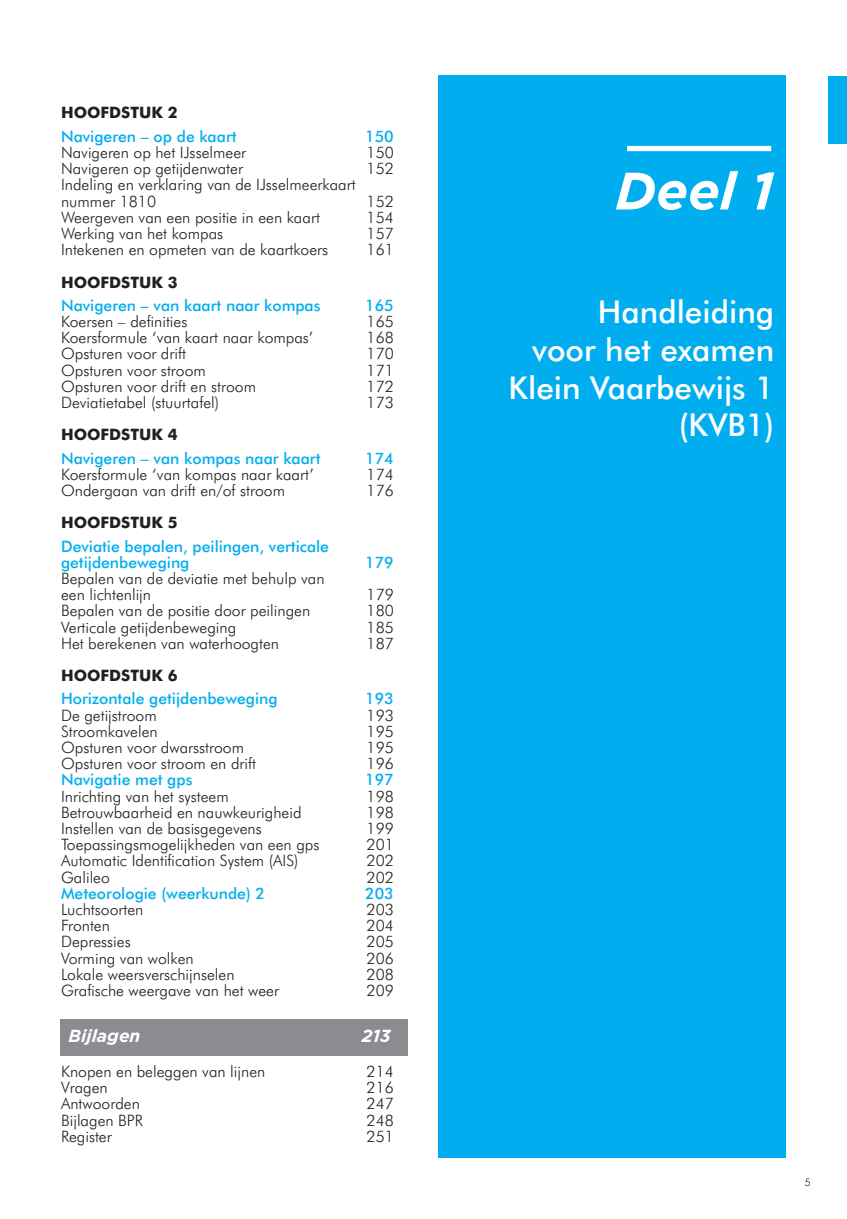
<style>
.page{position:relative;width:847px;height:1219px;background:#fff}
.page>*{position:absolute;margin:0;border:0;box-sizing:border-box;transform-origin:0 0}
.t1{font:italic 700 52.5px "Gotham";color:#fff}
.t2{font:500 31.5px/37.8px "Futura BT";color:#fff;text-align:right}
.t3{font:italic 700 17.5px "Gotham";color:#fff}
.t4{font:300 15.75px/16.3px "Futura BT";color:#231f20}
.t5{font:500 15.75px/16.3px "Futura BT";color:#00aeef}
.t6{font:700 15.75px "Futura BT";color:#231f20}
.t7{font:300 10.5px "Futura BT";color:#231f20}
</style>
<div class="page">
<div style="left:438px;top:76px;width:347px;height:1081px;background:#00aeef"></div>
<div style="left:626px;top:146px;width:144px;height:5px;background:#fff"></div>
<div style="left:60px;top:1019px;width:347px;height:36px;background:#8a8c8f"></div>
<div style="left:827px;top:76px;width:19px;height:68px;background:#00aeef"></div>
<p class="t6" style="left:61px;top:103px;width:118px">HOOFDSTUK 2</p>
<p class="t5" style="left:61px;top:128px;width:177px">Navigeren – op de kaart</p>
<p class="t5" style="left:365px;top:128px;width:30px">150</p>
<p class="t4" style="left:61px;top:144px;width:187px">Navigeren op het IJsselmeer</p>
<p class="t4" style="left:366px;top:144px;width:29px">150</p>
<p class="t4" style="left:61px;top:160px;width:183px">Navigeren op getijdenwater</p>
<p class="t4" style="left:366px;top:160px;width:29px">152</p>
<p class="t4" style="left:61px;top:176px;width:296px">Indeling en verklaring van de IJsselmeerkaart nummer 1810</p>
<p class="t4" style="left:366px;top:193px;width:29px">152</p>
<p class="t4" style="left:61px;top:209px;width:260px">Weergeven van een positie in een kaart</p>
<p class="t4" style="left:366px;top:209px;width:29px">154</p>
<p class="t4" style="left:61px;top:225px;width:164px">Werking van het kompas</p>
<p class="t4" style="left:366px;top:225px;width:29px">157</p>
<p class="t4" style="left:61px;top:241px;width:268px">Intekenen en opmeten van de kaartkoers</p>
<p class="t4" style="left:366px;top:241px;width:29px">161</p>
<p class="t6" style="left:61px;top:272px;width:118px">HOOFDSTUK 3</p>
<p class="t5" style="left:61px;top:297px;width:261px">Navigeren – van kaart naar kompas</p>
<p class="t5" style="left:365px;top:297px;width:30px">165</p>
<p class="t4" style="left:61px;top:313px;width:128px">Koersen – definities</p>
<p class="t4" style="left:366px;top:313px;width:29px">165</p>
<p class="t4" style="left:61px;top:329px;width:254px">Koersformule ‘van kaart naar kompas’</p>
<p class="t4" style="left:366px;top:329px;width:29px">168</p>
<p class="t4" style="left:61px;top:345px;width:126px">Opsturen voor drift</p>
<p class="t4" style="left:366px;top:345px;width:29px">170</p>
<p class="t4" style="left:61px;top:361px;width:146px">Opsturen voor stroom</p>
<p class="t4" style="left:366px;top:361px;width:29px">171</p>
<p class="t4" style="left:61px;top:378px;width:196px">Opsturen voor drift en stroom</p>
<p class="t4" style="left:366px;top:378px;width:29px">172</p>
<p class="t4" style="left:61px;top:394px;width:160px">Deviatietabel (stuurtafel)</p>
<p class="t4" style="left:366px;top:394px;width:29px">173</p>
<p class="t6" style="left:61px;top:425px;width:118px">HOOFDSTUK 4</p>
<p class="t5" style="left:61px;top:449px;width:261px">Navigeren – van kompas naar kaart</p>
<p class="t5" style="left:365px;top:449px;width:30px">174</p>
<p class="t4" style="left:61px;top:466px;width:254px">Koersformule ‘van kompas naar kaart’</p>
<p class="t4" style="left:366px;top:466px;width:29px">174</p>
<p class="t4" style="left:61px;top:482px;width:225px">Ondergaan van drift en/of stroom</p>
<p class="t4" style="left:366px;top:482px;width:29px">176</p>
<p class="t6" style="left:61px;top:513px;width:118px">HOOFDSTUK 5</p>
<p class="t5" style="left:61px;top:537px;width:269px">Deviatie bepalen, peilingen, verticale getijdenbeweging</p>
<p class="t5" style="left:365px;top:554px;width:30px">179</p>
<p class="t4" style="left:61px;top:570px;width:265px">Bepalen van de deviatie met behulp van een lichtenlijn</p>
<p class="t4" style="left:366px;top:586px;width:29px">179</p>
<p class="t4" style="left:61px;top:602px;width:251px">Bepalen van de positie door peilingen</p>
<p class="t4" style="left:366px;top:602px;width:29px">180</p>
<p class="t4" style="left:61px;top:618px;width:177px">Verticale getijdenbeweging</p>
<p class="t4" style="left:366px;top:618px;width:29px">185</p>
<p class="t4" style="left:61px;top:634px;width:219px">Het berekenen van waterhoogten</p>
<p class="t4" style="left:366px;top:634px;width:29px">187</p>
<p class="t6" style="left:61px;top:666px;width:118px">HOOFDSTUK 6</p>
<p class="t5" style="left:61px;top:690px;width:218px">Horizontale getijdenbeweging</p>
<p class="t5" style="left:365px;top:690px;width:30px">193</p>
<p class="t4" style="left:61px;top:706px;width:97px">De getijstroom</p>
<p class="t4" style="left:366px;top:706px;width:29px">193</p>
<p class="t4" style="left:61px;top:722px;width:98px">Stroomkavelen</p>
<p class="t4" style="left:366px;top:722px;width:29px">195</p>
<p class="t4" style="left:61px;top:739px;width:184px">Opsturen voor dwarsstroom</p>
<p class="t4" style="left:366px;top:739px;width:29px">195</p>
<p class="t4" style="left:61px;top:755px;width:196px">Opsturen voor stroom en drift</p>
<p class="t4" style="left:366px;top:755px;width:29px">196</p>
<p class="t5" style="left:61px;top:771px;width:133px">Navigatie met gps</p>
<p class="t5" style="left:365px;top:771px;width:30px">197</p>
<p class="t4" style="left:61px;top:787px;width:169px">Inrichting van het systeem</p>
<p class="t4" style="left:366px;top:787px;width:29px">198</p>
<p class="t4" style="left:61px;top:803px;width:242px">Betrouwbaarheid en nauwkeurigheid</p>
<p class="t4" style="left:366px;top:803px;width:29px">198</p>
<p class="t4" style="left:61px;top:820px;width:202px">Instellen van de basisgegevens</p>
<p class="t4" style="left:366px;top:820px;width:29px">199</p>
<p class="t4" style="left:61px;top:836px;width:260px">Toepassingsmogelijkheden van een gps</p>
<p class="t4" style="left:366px;top:836px;width:29px">201</p>
<p class="t4" style="left:61px;top:852px;width:239px">Automatic Identification System (AIS)</p>
<p class="t4" style="left:366px;top:852px;width:29px">202</p>
<p class="t4" style="left:61px;top:868px;width:50px">Galileo</p>
<p class="t4" style="left:366px;top:868px;width:29px">202</p>
<p class="t5" style="left:61px;top:884px;width:205px">Meteorologie (weerkunde) 2</p>
<p class="t5" style="left:365px;top:884px;width:30px">203</p>
<p class="t4" style="left:61px;top:901px;width:84px">Luchtsoorten</p>
<p class="t4" style="left:366px;top:901px;width:29px">203</p>
<p class="t4" style="left:61px;top:917px;width:50px">Fronten</p>
<p class="t4" style="left:366px;top:917px;width:29px">204</p>
<p class="t4" style="left:61px;top:933px;width:71px">Depressies</p>
<p class="t4" style="left:366px;top:933px;width:29px">205</p>
<p class="t4" style="left:61px;top:949px;width:134px">Vorming van wolken</p>
<p class="t4" style="left:366px;top:949px;width:29px">206</p>
<p class="t4" style="left:61px;top:965px;width:175px">Lokale weersverschijnselen</p>
<p class="t4" style="left:366px;top:965px;width:29px">208</p>
<p class="t4" style="left:61px;top:981px;width:219px">Grafische weergave van het weer</p>
<p class="t4" style="left:366px;top:981px;width:29px">209</p>
<p class="t3" style="left:68px;top:1023px;width:73px">Bijlagen</p>
<p class="t3" style="left:362px;top:1023px;width:30px">213</p>
<p class="t4" style="left:61px;top:1062px;width:206px">Knopen en beleggen van lijnen</p>
<p class="t4" style="left:366px;top:1062px;width:29px">214</p>
<p class="t4" style="left:61px;top:1079px;width:48px">Vragen</p>
<p class="t4" style="left:366px;top:1079px;width:29px">216</p>
<p class="t4" style="left:61px;top:1095px;width:80px">Antwoorden</p>
<p class="t4" style="left:366px;top:1095px;width:29px">247</p>
<p class="t4" style="left:61px;top:1111px;width:84px">Bijlagen BPR</p>
<p class="t4" style="left:366px;top:1111px;width:29px">248</p>
<p class="t4" style="left:61px;top:1127px;width:52px">Register</p>
<p class="t4" style="left:366px;top:1127px;width:29px">251</p>
<h1 class="t1" style="left:615px;top:156px;width:160px">Deel 1</h1>
<h2 class="t2" style="left:508px;top:292px;width:267px">Handleiding<br>voor het examen<br>Klein Vaarbewijs 1 (KVB1)</h2>
<p class="t7" style="left:804px;top:1175px;width:8px">5</p>
</div>
